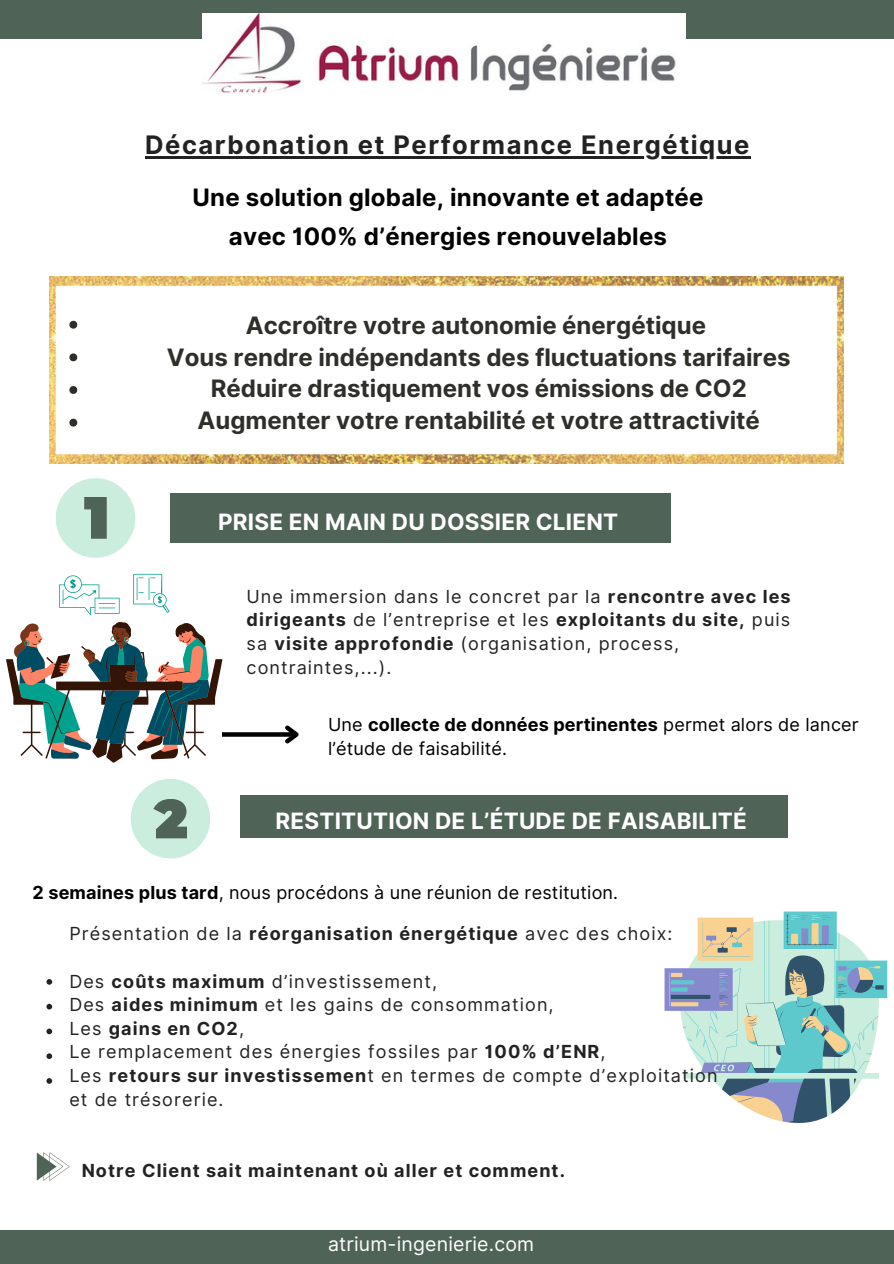
<style>
.page{position:relative;width:894px;height:1264px;background:#fff}
.page>*{position:absolute;margin:0;border:0;box-sizing:border-box;transform-origin:0 0}
.t1{font:700 25.5px "Inter";letter-spacing:.06em;color:#222}
.t2{font:700 24px/31.5px "Inter";color:#2e2e2a;text-align:center}
.t3{font:700 24px/39.5px "Inter";letter-spacing:.01em;color:#000;text-align:center}
.t4{font:700 22.5px "Inter";letter-spacing:.01em;color:#fff}
.t5{font:19.5px "Inter";letter-spacing:.01em;color:#fff}
.t6{font:18px/23.7px "Inter";letter-spacing:.06em;color:#222}
.t7{font:18px/23.7px "Inter";letter-spacing:.01em;color:#000}
.t8{font:700 18px "Inter";letter-spacing:.06em;color:#222}
.s1{font-weight:700}
</style>
<div class="page">
<div style="left:0;top:1230px;width:893px;height:33px;background:#4f6456"></div>
<div style="left:0;top:0;width:893px;height:38px;background:#4f6456"></div>
<div style="left:240px;top:795px;width:548px;height:43px;background:#4f6456"></div>
<img style="left:202px;top:14px;width:483px;height:79px">
<svg style="left:56px;top:478px;width:79px;height:80px;fill:#cbeddd"></svg>
<svg style="left:84px;top:497px;width:23px;height:41px"></svg>
<svg style="left:131px;top:779px;width:79px;height:79px;fill:#cbeddd"></svg>
<svg style="left:153px;top:798px;width:34px;height:40px"></svg>
<img style="left:49px;top:276px;width:794px;height:187px">
<svg style="left:46px;top:1003px;width:6px;height:6px"></svg>
<svg style="left:46px;top:1028px;width:6px;height:6px"></svg>
<svg style="left:46px;top:1053px;width:6px;height:5px"></svg>
<svg style="left:46px;top:1078px;width:6px;height:5px"></svg>
<svg style="left:46px;top:979px;width:6px;height:5px"></svg>
<svg style="left:69px;top:321px;width:8px;height:7px"></svg>
<svg style="left:69px;top:353px;width:8px;height:8px"></svg>
<svg style="left:69px;top:386px;width:8px;height:8px"></svg>
<svg style="left:69px;top:419px;width:8px;height:7px"></svg>
<svg style="left:6px;top:574px;width:216px;height:188px"></svg>
<svg style="left:222px;top:732px;width:59px;height:4px"></svg>
<svg style="left:281px;top:725px;width:18px;height:19px"></svg>
<div style="left:170px;top:494px;width:500px;height:48px;background:#4f6456"></div>
<svg style="left:664px;top:911px;width:223px;height:211px"></svg>
<svg style="left:37px;top:1152px;width:32px;height:28px"></svg>
<hr style="left:145px;top:156px;width:605px;height:2px;background:#222">
<h1 class="t1" style="left:145px;top:129px;width:605px">Décarbonation et Performance Energétique</h1>
<h2 class="t3" style="left:192px;top:177px;width:512px">Une solution globale, innovante et adaptée avec 100% d’énergies renouvelables</h2>
<h2 class="t2" style="left:167px;top:310px;width:625px">Accroître votre autonomie énergétique<br>Vous rendre indépendants des fluctuations tarifaires Réduire drastiquement vos émissions de CO2<br>Augmenter votre rentabilité et votre attractivité</h2>
<p class="t4" style="left:218px;top:508px;width:401px">PRISE EN MAIN DU DOSSIER CLIENT</p>
<p class="t6" style="left:246px;top:584px;width:545px">Une immersion dans le concret par la <span class="s1">rencontre avec les dirigeants</span> de l’entreprise et les <span class="s1">exploitants du site,</span> puis sa <span class="s1">visite approfondie</span> (organisation, process, contraintes,...).</p>
<p class="t7" style="left:328px;top:713px;width:532px">Une <span class="s1">collecte de données pertinentes</span> permet alors de lancer l’étude de faisabilité.</p>
<p class="t4" style="left:275px;top:807px;width:473px">RESTITUTION DE L’ÉTUDE DE FAISABILITÉ</p>
<p class="t7" style="left:32px;top:880px;width:587px"><span class="s1">2 semaines plus tard</span>, nous procédons à une réunion de restitution.</p>
<p class="t6" style="left:69px;top:921px;width:604px">Présentation de la <span class="s1">réorganisation énergétique</span> avec des choix:</p>
<p class="t6" style="left:69px;top:969px;width:649px">Des <span class="s1">coûts maximum</span> d’investissement,<br>Des <span class="s1">aides minimum</span> et les gains de consommation,<br>Les <span class="s1">gains en CO2</span>,<br>Le remplacement des énergies fossiles par <span class="s1">100% d’ENR</span>,<br>Les <span class="s1">retours sur investissemen</span>t en termes de compte d’exploitation et de trésorerie.</p>
<p class="t8" style="left:82px;top:1159px;width:485px">Notre Client sait maintenant où aller et comment.</p>
<p class="t5" style="left:328px;top:1232px;width:208px">atrium-ingenierie.com</p>
</div>
